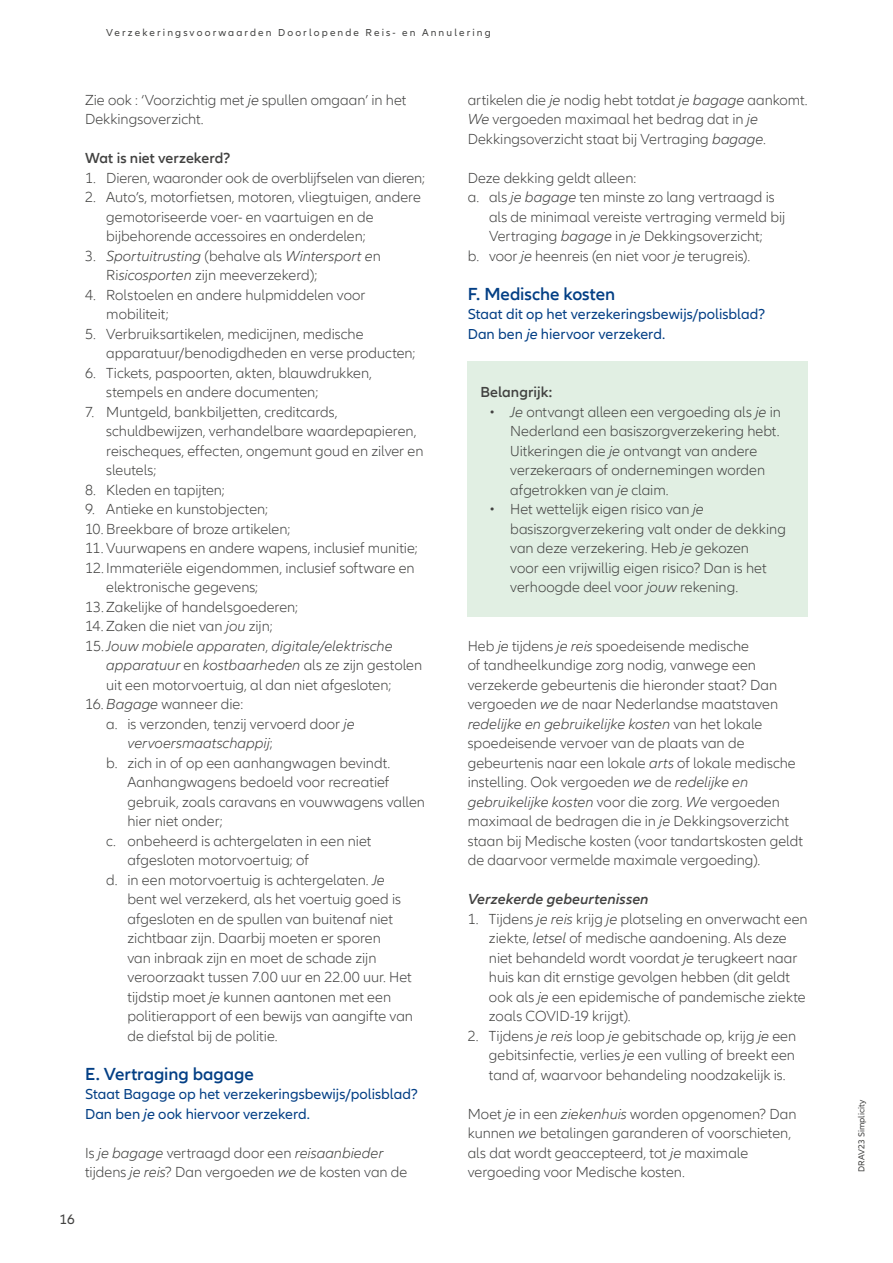
<style>
.page{position:relative;width:893px;height:1263px;background:#fff}
.page>*{position:absolute;margin:0;border:0;box-sizing:border-box;transform-origin:0 0}
.t1{font:600 18px "Allianz Neo";letter-spacing:-.005em;color:#033f85}
.t2{font:300 15px/19.5px "Allianz Neo";color:#424241}
.t3{font:15px/19.5px "Allianz Neo";color:#033f85}
.t4{font:italic 300 15px/19.5px "Allianz Neo";color:#424241}
.t5{font:600 15px "Allianz Neo";color:#424241}
.t6{font:italic 600 15px "Allianz Neo";letter-spacing:.005em;color:#424241}
.t7{font:14.25px "Allianz Neo";color:#424241}
.t8{font:10.5px "Allianz Neo";letter-spacing:.2em;color:#424241}
.t9{font:9px "Allianz Neo";color:#424241}
.s1{font-style:italic}
.s2{font-style:normal}
</style>
<div class="page">
<div style="left:468px;top:362px;width:340px;height:255px;background:#e1efe3"></div>
<p class="t8" style="left:106px;top:27px;width:386px">Verzekeringsvoorwaarden Doorlopende Reis- en Annulering</p>
<p class="t2" style="left:85px;top:90px;width:323px">Zie ook : ‘Voorzichtig met <span class="s1">je</span> spullen omgaan’ in het<br>Dekkingsoverzicht.</p>
<p class="t5" style="left:85px;top:149px;width:147px">Wat is niet verzekerd?</p>
<p class="t2" style="left:85px;top:168px;width:342px">1. Dieren, waaronder ook de overblijfselen van dieren;</p>
<p class="t2" style="left:106px;top:188px;width:316px;text-indent:-21px">2. Auto’s, motorfietsen, motoren, vliegtuigen, andere gemotoriseerde voer- en vaartuigen en de bijbehorende accessoires en onderdelen;</p>
<p class="t4" style="left:106px;top:246px;width:276px;text-indent:-21px"><span class="s2">3.</span> Sportuitrusting <span class="s2">(behalve als</span> Wintersport e<span class="s2">n<br>Ri</span>sicosporten <span class="s2">zijn meeverzekerd);</span></p>
<p class="t2" style="left:106px;top:285px;width:261px;text-indent:-21px">4. Rolstoelen en andere hulpmiddelen voor mobiliteit;</p>
<p class="t2" style="left:106px;top:324px;width:311px;text-indent:-21px">5. Verbruiksartikelen, medicijnen, medische apparatuur/benodigdheden en verse producten;</p>
<p class="t2" style="left:106px;top:363px;width:267px;text-indent:-21px">6. Tickets, paspoorten, akten, blauwdrukken, stempels en andere documenten;</p>
<p class="t2" style="left:106px;top:402px;width:319px;text-indent:-21px">7. Muntgeld, bankbiljetten, creditcards, schuldbewijzen, verhandelbare waardepapieren, reischeques, effecten, ongemunt goud en zilver en sleutels;</p>
<p class="t2" style="left:85px;top:480px;width:141px">8. Kleden en tapijten;</p>
<p class="t2" style="left:85px;top:500px;width:185px">9. Antieke en kunstobjecten;</p>
<p class="t2" style="left:85px;top:519px;width:207px">10. Breekbare of broze artikelen;</p>
<p class="t2" style="left:85px;top:539px;width:334px">11. Vuurwapens en andere wapens, inclusief munitie;</p>
<p class="t2" style="left:106px;top:558px;width:310px;text-indent:-21px">12. Immateriële eigendommen, inclusief software en elektronische gegevens;</p>
<p class="t2" style="left:85px;top:597px;width:215px">13. Zakelijke of handelsgoederen;</p>
<p class="t2" style="left:85px;top:617px;width:189px">14. Zaken die niet van <span class="s1">jou</span> zijn;</p>
<p class="t2" style="left:106px;top:636px;width:317px;text-indent:-21px">15. <span class="s1">Jouw mobiele apparaten</span>, <span class="s1">digitale/elektrische apparatuur</span> en <span class="s1">kostbaarheden</span> als ze zijn gestolen uit een motorvoertuig, al dan niet afgesloten;</p>
<p class="t2" style="left:85px;top:695px;width:160px">16. <span class="s1">Bagage</span> wanneer die:</p>
<p class="t2" style="left:106px;top:714px;width:250px">a. is verzonden, tenzij vervoerd door <span class="s1">je</span></p>
<p class="t4" style="left:128px;top:734px;width:147px">vervoersmaatschappij<span class="s2">;</span></p>
<p class="t2" style="left:106px;top:753px;width:286px">b. zich in of op een aanhangwagen bevindt.</p>
<p class="t2" style="left:128px;top:773px;width:263px">Aanhangwagens bedoeld voor recreatief</p>
<p class="t2" style="left:128px;top:792px;width:299px">gebruik, zoals caravans en vouwwagens vallen</p>
<p class="t2" style="left:128px;top:812px;width:97px">hier niet onder;</p>
<p class="t2" style="left:106px;top:831px;width:267px">c. onbeheerd is achtergelaten in een niet</p>
<p class="t2" style="left:128px;top:851px;width:183px">afgesloten motorvoertuig; of</p>
<p class="t2" style="left:106px;top:870px;width:280px">d. in een motorvoertuig is achtergelaten. <span class="s1">Je</span></p>
<p class="t2" style="left:128px;top:890px;width:275px">bent wel verzekerd, als het voertuig goed is</p>
<p class="t2" style="left:128px;top:909px;width:267px">afgesloten en de spullen van buitenaf niet</p>
<p class="t2" style="left:128px;top:929px;width:255px">zichtbaar zijn. Daarbij moeten er sporen</p>
<p class="t2" style="left:128px;top:948px;width:250px">van inbraak zijn en moet de schade zijn</p>
<p class="t2" style="left:128px;top:968px;width:286px">veroorzaakt tussen 7.00 uur en 22.00 uur. Het</p>
<p class="t2" style="left:128px;top:987px;width:265px">tijdstip moet <span class="s1">je</span> kunnen aantonen met een</p>
<p class="t2" style="left:128px;top:1007px;width:287px">politierapport of een bewijs van aangifte van</p>
<p class="t2" style="left:128px;top:1026px;width:152px">de diefstal bij de politie.</p>
<p class="t1" style="left:85px;top:1063px;width:170px">E. Vertraging bagage</p>
<p class="t3" style="left:85px;top:1085px;width:334px">Staat Bagage op het verzekeringsbewijs/polisblad?<br>Dan ben <span class="s1">je</span> ook hiervoor verzekerd.</p>
<p class="t2" style="left:85px;top:1143px;width:324px">Is <span class="s1">je bagage</span> vertraagd door een <span class="s1">reisaanbieder </span>tijdens <span class="s1">je reis</span>? Dan vergoeden <span class="s1">we</span> de kosten van de</p>
<p class="t7" style="left:60px;top:1211px;width:17px">16</p>
<p class="t2" style="left:468px;top:90px;width:341px">artikelen die <span class="s1">je</span> nodig hebt totdat <span class="s1">je bagage</span> aankomt.<br><span class="s1">We</span> vergoeden maximaal het bedrag dat in <span class="s1">je<br></span>Dekkingsoverzicht staat bij Vertraging <span class="s1">bagage</span>.</p>
<p class="t2" style="left:468px;top:168px;width:170px">Deze dekking geldt alleen:</p>
<p class="t2" style="left:468px;top:188px;width:308px">a. als <span class="s1">je bagage</span> ten minste zo lang vertraagd is</p>
<p class="t2" style="left:489px;top:207px;width:298px">als de minimaal vereiste vertraging vermeld bij</p>
<p class="t2" style="left:489px;top:227px;width:275px">Vertraging <span class="s1">bagage</span> in <span class="s1">je</span> Dekkingsoverzicht;</p>
<p class="t2" style="left:468px;top:246px;width:284px">b. voor <span class="s1">je</span> heenreis (en niet voor <span class="s1">je</span> terugreis).</p>
<p class="t1" style="left:468px;top:283px;width:149px">F. Medische kosten</p>
<p class="t3" style="left:468px;top:305px;width:299px">Staat dit op het verzekeringsbewijs/polisblad?<br>Dan ben <span class="s1">je</span> hiervoor verzekerd.</p>
<p class="t5" style="left:480px;top:383px;width:73px">Belangrijk:</p>
<p class="t2" style="left:510px;top:402px;width:272px;text-indent:-21px">• <span class="s1">Je</span> ontvangt alleen een vergoeding als <span class="s1">je</span> in Nederland een basiszorgverzekering hebt.<br>Uitkeringen die <span class="s1">je</span> ontvangt van andere verzekeraars of ondernemingen worden afgetrokken van <span class="s1">je</span> claim.</p>
<p class="t2" style="left:510px;top:500px;width:277px;text-indent:-21px">• Het wettelijk eigen risico van <span class="s1">je </span>basiszorgverzekering valt onder de dekking van deze verzekering. Heb <span class="s1">je</span> gekozen<br>voor een vrijwillig eigen risico? Dan is het verhoogde deel voor <span class="s1">jouw</span> rekening.</p>
<p class="t2" style="left:468px;top:636px;width:337px">Heb <span class="s1">je</span> tijdens <span class="s1">je reis</span> spoedeisende medische<br>of tandheelkundige zorg nodig, vanwege een verzekerde gebeurtenis die hieronder staat? Dan vergoeden <span class="s1">we</span> de naar Nederlandse maatstaven <span class="s1">redelijke en gebruikelijke kosten</span> van het lokale spoedeisende vervoer van de plaats van de gebeurtenis naar een lokale <span class="s1">arts</span> of lokale medische instelling. Ook vergoeden <span class="s1">we</span> de <span class="s1">redelijke en gebruikelijke kosten</span> voor die zorg. <span class="s1">We</span> vergoeden maximaal de bedragen die in <span class="s1">je</span> Dekkingsoverzicht staan bij Medische kosten (voor tandartskosten geldt de daarvoor vermelde maximale vergoeding).</p>
<p class="t6" style="left:468px;top:890px;width:182px">Verzekerde gebeurtenissen</p>
<p class="t2" style="left:489px;top:909px;width:320px;text-indent:-21px">1. Tijdens <span class="s1">je reis</span> krijg <span class="s1">je</span> plotseling en onverwacht een ziekte, <span class="s1">letsel</span> of medische aandoening. Als deze niet behandeld wordt voordat <span class="s1">je</span> terugkeert naar huis kan dit ernstige gevolgen hebben (dit geldt ook als <span class="s1">je</span> een epidemische of pandemische ziekte zoals COVID-19 krijgt).</p>
<p class="t2" style="left:489px;top:1026px;width:309px;text-align:justify;text-indent:-21px">2. Tijdens <span class="s1">je reis</span> loop <span class="s1">je</span> gebitschade op, krijg <span class="s1">je</span> een gebitsinfectie, verlies <span class="s1">je</span> een vulling of breekt een tand af, waarvoor behandeling noodzakelijk is.</p>
<p class="t2" style="left:468px;top:1104px;width:330px">Moet <span class="s1">je</span> in een <span class="s1">ziekenhuis</span> worden opgenomen? Dan kunnen <span class="s1">we</span> betalingen garanderen of voorschieten, als dat wordt geaccepteerd, tot <span class="s1">je</span> maximale vergoeding voor Medische kosten.</p>
<p class="t9" style="left:856px;top:1172px;width:73px;rotate:-90deg">DRAV23 Simplicity</p>
</div>
